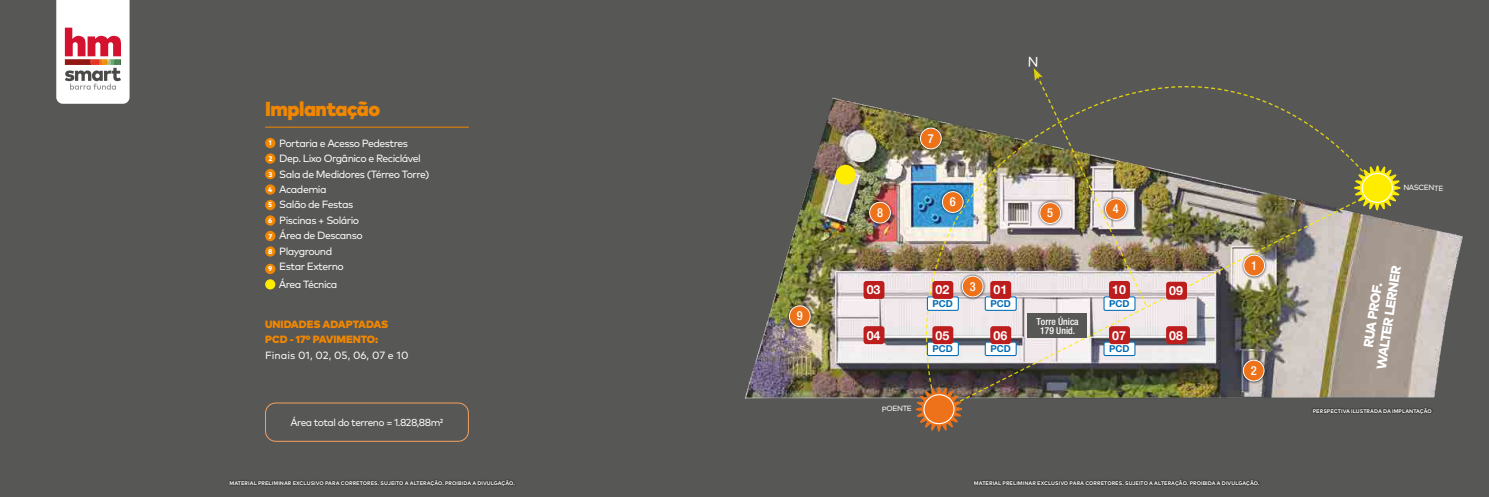
<style>
.page{position:relative;width:1489px;height:497px;background:#fff}
.page>*{position:absolute;margin:0;border:0;box-sizing:border-box;transform-origin:0 0}
.t1{font:900 20.3px "Mark Pro";letter-spacing:-.025em;color:#f18700}
.t2{font:800 13.3px/15.9px "Mark Pro";color:#fff;text-align:center}
.t3{font:700 12.42px "Helvetica Neue";color:#fff}
.t4{font:500 condensed 12.42px "Helvetica Neue";color:#fff}
.t5{font:10.5px/15.4px "Mark Pro";letter-spacing:-.05em;color:#fff}
.t6{font:900 10.5px/15.4px "Mark Pro";color:#f18700}
.t7{font:10.5px "Mark Pro";color:#fff}
.t8{font:10.15px "Mark Pro";letter-spacing:-.05em;color:#fff}
.t9{font:500 condensed 9.62px/9.4px "Helvetica Neue";color:#fff;text-align:center}
.t10{font:700 9.45px "Helvetica Neue";color:#006bb4}
.t11{font:7.52px "Mark Pro";letter-spacing:-.06em;color:#fff}
.t12{font:800 6.91px "Mark Pro";color:#fff}
.t13{font:700 5.25px "Mark Pro";letter-spacing:.005em;color:#fff}
</style>
<div class="page">
<div style="left:0;top:0;width:744px;height:496px;background:#575756"></div>
<div style="left:744px;top:0;width:744px;height:496px;background:#575756"></div>
<div style="left:228px;top:477px;width:288px;height:9px;background:#000;opacity:.6"></div>
<div style="left:972px;top:477px;width:288px;height:9px;background:#000;opacity:.6"></div>
<div style="left:265px;top:263px;width:10px;height:11px;background:#f18700;border-radius:50%"></div>
<img style="left:745px;top:97px;width:718px;height:302px">
<svg style="left:1147px;top:86px;width:95px;height:8px"></svg>
<img style="left:1147px;top:94px;width:232px;height:305px">
<svg style="left:1353px;top:165px;width:47px;height:45px"></svg>
<svg style="left:1359px;top:171px;width:35px;height:33px"></svg>
<div style="left:1361px;top:173px;width:31px;height:29px;background:#ffed00;border-radius:50%"></div>
<div style="left:1361px;top:173px;width:31px;height:30px;border:1px solid #fff;border-radius:50%"></div>
<div style="left:866px;top:199px;width:27px;height:27px;background:#000;opacity:.75"></div>
<div style="left:869px;top:202px;width:21px;height:21px;background:#ee7219;border-radius:50%"></div>
<div style="left:869px;top:201px;width:21px;height:22px;border:1px solid #fff;border-radius:50%"></div>
<div style="left:1240px;top:252px;width:27px;height:27px;background:#000;opacity:.75"></div>
<div style="left:1243px;top:255px;width:21px;height:20px;background:#ee7219;border-radius:50%"></div>
<div style="left:1243px;top:254px;width:21px;height:22px;border:1px solid #fff;border-radius:50%"></div>
<div style="left:835px;top:164px;width:20px;height:20px;background:#ffed00;border-radius:50%"></div>
<div style="left:1240px;top:357px;width:27px;height:26px;background:#000;opacity:.75"></div>
<div style="left:1243px;top:360px;width:20px;height:20px;background:#ee7219;border-radius:50%"></div>
<div style="left:1242px;top:359px;width:22px;height:22px;border:1px solid #fff;border-radius:50%"></div>
<div style="left:786px;top:302px;width:27px;height:27px;background:#000;opacity:.75"></div>
<div style="left:789px;top:305px;width:21px;height:21px;background:#ee7219;border-radius:50%"></div>
<div style="left:789px;top:305px;width:21px;height:21px;border:1px solid #fff;border-radius:50%"></div>
<div style="left:863px;top:280px;width:21px;height:18px;background:#bd1d1d;border-radius:3px"></div>
<div style="left:863px;top:326px;width:21px;height:17px;background:#bd1d1d;border-radius:3px"></div>
<div style="left:1165px;top:326px;width:21px;height:17px;background:#bd1d1d;border-radius:3px"></div>
<div style="left:1165px;top:281px;width:21px;height:18px;background:#bd1d1d;border-radius:3px"></div>
<svg style="left:56px;top:0;width:74px;height:104px;background:#e9ced0"></svg>
<div style="left:1311px;top:406px;width:122px;height:9px;background:#000;opacity:.6"></div>
<div style="left:265px;top:402px;width:204px;height:39px;border:1px solid #f5a05e;border-radius:10px"></div>
<div style="left:265px;top:230px;width:10px;height:11px;background:#f18700;border-radius:50%"></div>
<div style="left:265px;top:246px;width:10px;height:10px;background:#f18700;border-radius:50%"></div>
<div style="left:265px;top:138px;width:10px;height:10px;background:#f18700;border-radius:50%"></div>
<div style="left:265px;top:169px;width:10px;height:10px;background:#f18700;border-radius:50%"></div>
<div style="left:265px;top:199px;width:10px;height:11px;background:#f18700;border-radius:50%"></div>
<div style="left:265px;top:153px;width:10px;height:10px;background:#f18700;border-radius:50%"></div>
<div style="left:265px;top:184px;width:10px;height:10px;background:#f18700;border-radius:50%"></div>
<div style="left:265px;top:215px;width:10px;height:10px;background:#f18700;border-radius:50%"></div>
<div style="left:265px;top:279px;width:10px;height:10px;background:#ffed00;border-radius:50%"></div>
<hr style="left:265px;top:126px;width:204px;height:1px;background:#f18700">
<img style="left:899px;top:68px;width:248px;height:363px">
<h1 class="t1" style="left:265px;top:93px;width:117px">Implantação</h1>
<h3 class="t5" style="left:279px;top:134px;width:152px">Portaria e Acesso Pedestres<br>Dep. Lixo Orgânico e Reciclável<br>Sala de Medidores (Térreo Torre)<br>Academia<br>Salão de Festas<br>Piscinas + Solário<br>Área de Descanso<br>Playground<br>Estar Externo</h3>
<h3 class="t12" style="left:269px;top:137px;width:4px">1</h3>
<h3 class="t12" style="left:268px;top:168px;width:5px">3</h3>
<h3 class="t12" style="left:268px;top:199px;width:6px">5</h3>
<h3 class="t12" style="left:268px;top:153px;width:5px">2</h3>
<h3 class="t12" style="left:268px;top:184px;width:6px">4</h3>
<h3 class="t12" style="left:268px;top:215px;width:6px">6</h3>
<h3 class="t12" style="left:268px;top:230px;width:5px">7</h3>
<h3 class="t12" style="left:268px;top:246px;width:6px">8</h3>
<h3 class="t12" style="left:268px;top:263px;width:6px">9</h3>
<h3 class="t5" style="left:279px;top:275px;width:60px">Área Técnica</h3>
<h3 class="t6" style="left:265px;top:315px;width:125px">UNIDADES ADAPTADAS<br>PCD - 17° PAVIMENTO:</h3>
<h3 class="t7" style="left:265px;top:347px;width:145px">Finais 01, 02, 05, 06, 07 e 10</h3>
<h3 class="t8" style="left:290px;top:414px;width:154px">Área total do terreno = 1.828,88m²</h3>
<h3 class="t4" style="left:796px;top:308px;width:7px">9</h3>
<h3 class="t4" style="left:877px;top:205px;width:7px">8</h3>
<h3 class="t4" style="left:927px;top:131px;width:7px">7</h3>
<h3 class="t4" style="left:949px;top:194px;width:7px">6</h3>
<h3 class="t3" style="left:866px;top:282px;width:15px">03</h3>
<h3 class="t3" style="left:866px;top:327px;width:15px">04</h3>
<h3 class="t11" style="left:881px;top:402px;width:32px">POENTE</h3>
<h3 class="t3" style="left:935px;top:282px;width:15px">02</h3>
<h3 class="t4" style="left:969px;top:278px;width:7px">3</h3>
<h3 class="t3" style="left:993px;top:282px;width:15px">01</h3>
<h3 class="t10" style="left:932px;top:297px;width:22px">PCD</h3>
<h3 class="t10" style="left:990px;top:297px;width:22px">PCD</h3>
<h3 class="t3" style="left:935px;top:327px;width:15px">05</h3>
<h3 class="t3" style="left:993px;top:327px;width:15px">06</h3>
<h3 class="t10" style="left:932px;top:342px;width:22px">PCD</h3>
<h3 class="t10" style="left:990px;top:342px;width:22px">PCD</h3>
<h3 class="t4" style="left:1047px;top:205px;width:7px">5</h3>
<h3 class="t4" style="left:1112px;top:201px;width:7px">4</h3>
<h3 class="t3" style="left:1112px;top:282px;width:15px">10</h3>
<h3 class="t10" style="left:1109px;top:297px;width:22px">PCD</h3>
<h3 class="t3" style="left:1169px;top:283px;width:15px">09</h3>
<h3 class="t9" style="left:1036px;top:316px;width:44px">Torre Única<br>179 Unid.</h3>
<h3 class="t3" style="left:1112px;top:327px;width:15px">07</h3>
<h3 class="t3" style="left:1169px;top:327px;width:15px">08</h3>
<h3 class="t10" style="left:1109px;top:342px;width:22px">PCD</h3>
<h3 class="t4" style="left:1251px;top:257px;width:7px">1</h3>
<h3 class="t4" style="left:1250px;top:362px;width:7px">2</h3>
<p class="t13" style="left:229px;top:478px;width:287px">MATERIAL PRELIMINAR EXCLUSIVO PARA CORRETORES. SUJEITO A ALTERAÇÃO. PROIBIDA A DIVULGAÇÃO.</p>
<p class="t13" style="left:973px;top:478px;width:287px">MATERIAL PRELIMINAR EXCLUSIVO PARA CORRETORES. SUJEITO A ALTERAÇÃO. PROIBIDA A DIVULGAÇÃO.</p>
<h3 class="t11" style="left:1403px;top:182px;width:42px">NASCENTE</h3>
<h2 class="t2" style="left:1356px;top:365px;width:106px;rotate:-82deg">RUA PROF.<br>WALTER LERNER</h2>
<p class="t13" style="left:1312px;top:406px;width:121px">PERSPECTIVA ILUSTRADA DA IMPLANTAÇÃO</p>
</div>
